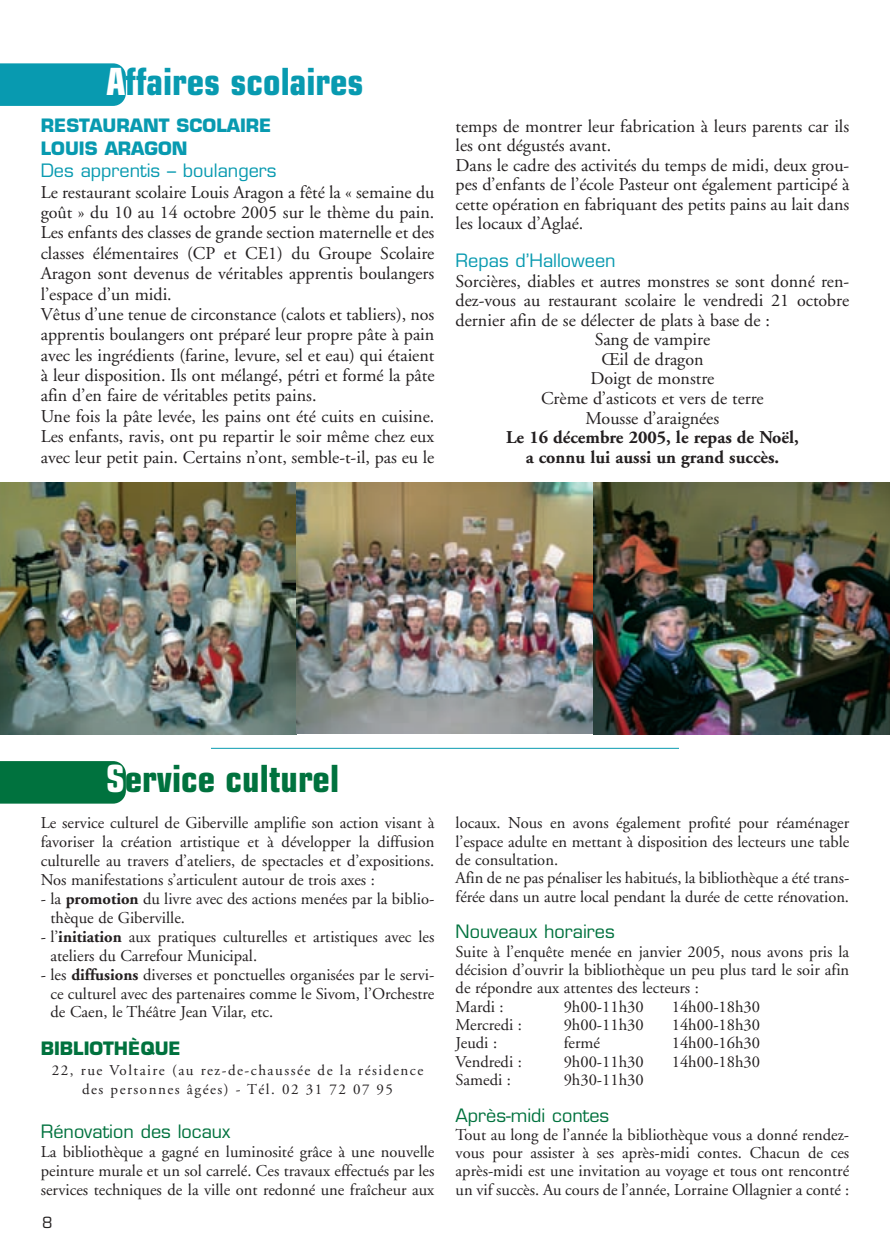
<style>
.page{position:relative;width:890px;height:1260px;background:#fff}
.page>*{position:absolute;margin:0;border:0;box-sizing:border-box;transform-origin:0 0}
.t1{font:700 condensed 37.5px "Eurostile";color:#089ab0}
.t2{font:700 condensed 37.5px "Eurostile";color:#00723e}
.t3{font:18px/20.4px "Adobe Garamond";color:#231f20}
.t4{font:700 18px/19.5px "Adobe Garamond";color:#231f20;text-align:center}
.t5{font:18px "Eurostile";color:#00723e}
.t6{font:18px "Eurostile";color:#089ab0}
.t7{font:700 18px/22.5px "Eurostile";color:#089ab0}
.t8{font:700 18px "Eurostile";color:#00723e}
.t9{font:16.5px/18.3px "Adobe Garamond";color:#231f20;text-align:justify}
.t10{font:15px/18.9px "Adobe Garamond";letter-spacing:.1em;color:#231f20;text-align:center}
.t11{font:15px "Eurostile";color:#231f20}
.s1{color:#fff}
.s2{font-weight:700}
</style>
<div class="page">
<img style="left:0;top:63px;width:889px;height:741px">
<h1 class="t1" style="left:106px;top:68px;width:259px"><span class="s1">A</span>ffaires scolaires</h1>
<p class="t7" style="left:41px;top:116px;width:232px">RESTAURANT SCOLAIRE<br>LOUIS ARAGON</p>
<p class="t6" style="left:41px;top:164px;width:237px">Des apprentis – boulangers</p>
<p class="t3" style="left:41px;top:183px;width:395px">Le restaurant scolaire Louis Aragon a fêté la « semaine du goût » du 10 au 14 octobre 2005 sur le thème du pain.<br>Les enfants des classes de grande section maternelle et des classes élémentaires (CP et CE1) du Groupe Scolaire Aragon sont devenus de véritables apprentis boulangers l’espace d’un midi.<br>Vêtus d’une tenue de circonstance (calots et tabliers), nos apprentis boulangers ont préparé leur propre pâte à pain avec les ingrédients (farine, levure, sel et eau) qui étaient à leur disposition. Ils ont mélangé, pétri et formé la pâte afin d’en faire de véritables petits pains.<br>Une fois la pâte levée, les pains ont été cuits en cuisine.<br>Les enfants, ravis, ont pu repartir le soir même chez eux avec leur petit pain. Certains n’ont, semble-t-il, pas eu le</p>
<p class="t3" style="left:455px;top:118px;width:395px;line-height:19.5px">temps de montrer leur fabrication à leurs parents car ils les ont dégustés avant.<br>Dans le cadre des activités du temps de midi, deux grou&shy;pes d’enfants de l’école Pasteur ont également participé à cette opération en fabriquant des petits pains au lait dans les locaux d’Aglaé.</p>
<p class="t6" style="left:455px;top:254px;width:161px">Repas d’Halloween</p>
<p class="t3" style="left:455px;top:272px;width:395px">Sorcières, diables et autres monstres se sont donné ren-</p>
<p class="t3" style="left:455px;top:292px;width:395px">dez-vous au restaurant scolaire le vendredi 21 octobre</p>
<p class="t3" style="left:455px;top:311px;width:316px">dernier afin de se délecter de plats à base de :</p>
<p class="t3" style="left:594px;top:331px;width:117px">Sang de vampire</p>
<p class="t3" style="left:601px;top:350px;width:104px">Œil de dragon</p>
<p class="t3" style="left:590px;top:370px;width:125px">Doigt de monstre</p>
<p class="t3" style="left:541px;top:390px;width:224px">Crème d’asticots et vers de terre</p>
<p class="t3" style="left:585px;top:409px;width:135px">Mousse d’araignées</p>
<p class="t4" style="left:506px;top:429px;width:294px">Le 16 décembre 2005, le repas de Noël, a connu lui aussi un grand succès.</p>
<h1 class="t2" style="left:106px;top:765px;width:234px"><span class="s1">S</span>ervice culturel</h1>
<p class="t9" style="left:41px;top:815px;width:395px;line-height:18.9px">Le service culturel de Giberville amplifie son action visant à favoriser la création artistique et à développer la diffusion culturelle au travers d’ateliers, de spectacles et d’expositions.<br>Nos manifestations s’articulent autour de trois axes :</p>
<p class="t9" style="left:50px;top:890px;width:385px;line-height:18.9px;text-indent:-10px">- la <span class="s2">promotion</span> du livre avec des actions menées par la biblio&shy;thèque de Giberville.</p>
<p class="t9" style="left:50px;top:928px;width:385px;line-height:18.9px;text-indent:-10px">- l’<span class="s2">initiation</span> aux pratiques culturelles et artistiques avec les ateliers du Carrefour Municipal.</p>
<p class="t9" style="left:50px;top:966px;width:385px;line-height:18.9px;text-indent:-10px">- les <span class="s2">diffusions</span> diverses et ponctuelles organisées par le servi&shy;ce culturel avec des partenaires comme le Sivom, l’Orchestre de Caen, le Théâtre Jean Vilar, etc.</p>
<p class="t8" style="left:41px;top:1041px;width:141px">BIBLIOTHÈQUE</p>
<p class="t10" style="left:52px;top:1062px;width:373px">22, rue Voltaire (au rez-de-chaussée de la résidence des personnes âgées) - Tél. 02 31 72 07 95</p>
<p class="t5" style="left:41px;top:1124px;width:191px">Rénovation des locaux</p>
<p class="t9" style="left:41px;top:1143px;width:395px;line-height:18.9px">La bibliothèque a gagné en luminosité grâce à une nouvelle peinture murale et un sol carrelé. Ces travaux effectués par les services techniques de la ville ont redonné une fraîcheur aux</p>
<p class="t11" style="left:42px;top:1216px;width:12px">8</p>
<p class="t9" style="left:455px;top:815px;width:395px;text-align:left">locaux. Nous en avons également profité pour réaménager l’espace adulte en mettant à disposition des lecteurs une table de consultation.<br>Afin de ne pas pénaliser les habitués, la bibliothèque a été trans&shy;férée dans un autre local pendant la durée de cette rénovation.</p>
<p class="t5" style="left:455px;top:924px;width:161px">Nouveaux horaires</p>
<p class="t9" style="left:455px;top:943px;width:395px;text-align:left">Suite à l’enquête menée en janvier 2005, nous avons pris la décision d’ouvrir la bibliothèque un peu plus tard le soir afin de répondre aux attentes des lecteurs :<br>Mardi :</p>
<p class="t9" style="left:563px;top:998px;width:82px">9h00-11h30</p>
<p class="t9" style="left:671px;top:998px;width:90px">14h00-18h30</p>
<p class="t9" style="left:455px;top:1016px;width:68px">Mercredi :</p>
<p class="t9" style="left:563px;top:1016px;width:82px">9h00-11h30</p>
<p class="t9" style="left:671px;top:1016px;width:90px">14h00-18h30</p>
<p class="t9" style="left:455px;top:1035px;width:43px">Jeudi :</p>
<p class="t9" style="left:563px;top:1035px;width:38px">fermé</p>
<p class="t9" style="left:671px;top:1035px;width:90px">14h00-16h30</p>
<p class="t9" style="left:455px;top:1053px;width:68px">Vendredi :</p>
<p class="t9" style="left:563px;top:1053px;width:82px">9h00-11h30</p>
<p class="t9" style="left:671px;top:1053px;width:90px">14h00-18h30</p>
<p class="t9" style="left:455px;top:1071px;width:57px">Samedi :</p>
<p class="t9" style="left:563px;top:1071px;width:82px">9h30-11h30</p>
<p class="t5" style="left:455px;top:1107px;width:155px">Après-midi contes</p>
<p class="t9" style="left:455px;top:1126px;width:395px">Tout au long de l’année la bibliothèque vous a donné rendez&shy;vous pour assister à ses après-midi contes. Chacun de ces après-midi est une invitation au voyage et tous ont rencontré un vif succès. Au cours de l’année, Lorraine Ollagnier a conté :</p>
</div>
